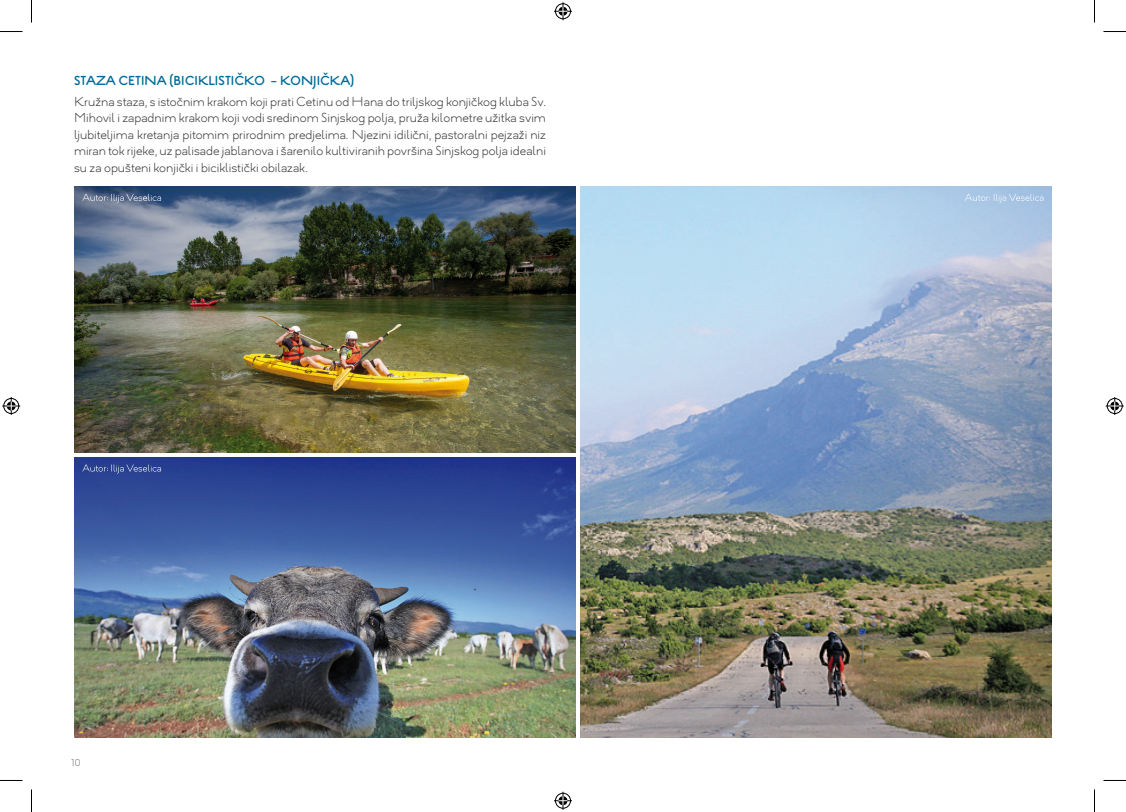
<style>
.page{position:relative;width:1126px;height:812px;background:#fff}
.page>*{position:absolute;margin:0;border:0;box-sizing:border-box;transform-origin:0 0}
.t1{font:300 13.8px/16.5px "Estilo Text";color:#3e3e40;text-align:justify}
.t2{font:700 13.8px "Estilo Text";color:#006c9a}
.t3{font:300 10.5px "Estilo Text";color:#707173}
</style>
<div class="page">
<img style="left:74px;top:457px;width:501px;height:280px">
<img style="left:74px;top:187px;width:501px;height:265px">
<img style="left:581px;top:187px;width:470px;height:550px">
<svg style="left:83px;top:194px;width:78px;height:9px"></svg>
<svg style="left:965px;top:194px;width:78px;height:9px"></svg>
<svg style="left:83px;top:464px;width:78px;height:10px"></svg>
<svg style="left:0;top:31px;width:22px;height:1px"></svg>
<svg style="left:1103px;top:31px;width:23px;height:1px"></svg>
<svg style="left:0;top:780px;width:22px;height:1px"></svg>
<svg style="left:1103px;top:780px;width:23px;height:1px"></svg>
<svg style="left:31px;top:0;width:1px;height:23px"></svg>
<svg style="left:31px;top:789px;width:1px;height:22px"></svg>
<svg style="left:1094px;top:0;width:1px;height:23px"></svg>
<svg style="left:1094px;top:789px;width:1px;height:22px"></svg>
<svg style="left:554px;top:2px;width:18px;height:18px"></svg>
<svg style="left:554px;top:791px;width:18px;height:18px"></svg>
<svg style="left:2px;top:397px;width:18px;height:18px"></svg>
<svg style="left:1106px;top:397px;width:18px;height:18px"></svg>
<p class="t2" style="left:74px;top:72px;width:282px">STAZA CETINA (BICIKLISTIČKO – KONJIČKA)</p>
<p class="t1" style="left:74px;top:93px;width:473px">Kružna staza, s istočnim krakom koji prati Cetinu od Hana do triljskog konjičkog kluba Sv.<br>Mihovil i zapadnim krakom koji vodi sredinom Sinjskog polja, pruža kilometre užitka svim ljubiteljima kretanja pitomim prirodnim predjelima. Njezini idilični, pastoralni pejzaži niz miran tok rijeke, uz palisade jablanova i šarenilo kultiviranih površina Sinjskog polja idealni su za opušteni konjički i biciklistički obilazak.</p>
<p class="t3" style="left:71px;top:755px;width:11px">10</p>
</div>
